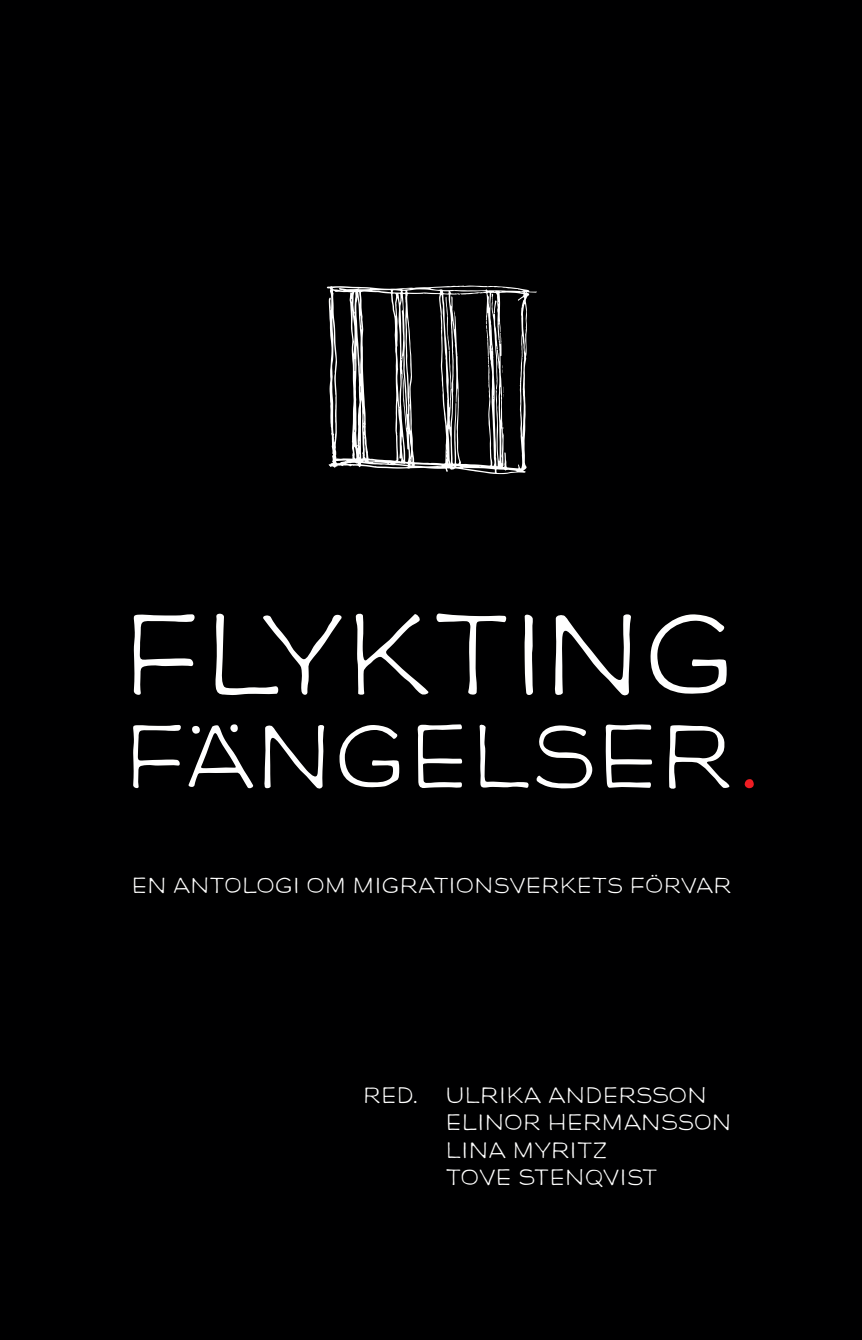
<style>
.page{position:relative;width:862px;height:1340px;background:#fff}
.page>*{position:absolute;margin:0;border:0;box-sizing:border-box;transform-origin:0 0}
.t1{font:116.77px "Neutraface Display Drafting Alt";color:#fff}
.t2{font:91.58px "Neutraface Display Drafting Alt";color:#fff}
.t3{font:22.95px/27.4px "Neutraface Display Drafting Alt";color:#fff}
.t4{font:22.5px "Neutraface Display Drafting Alt";color:#fff}
.s1{color:#ee1d23}
</style>
<div class="page">
<div style="left:0;top:0;width:861px;height:1339px;background:#000001"></div>
<svg style="left:326px;top:285px;width:210px;height:189px"></svg>
<h1 class="t1" style="left:120px;top:583px;width:617px">FLYKTING</h1>
<h2 class="t2" style="left:122px;top:700px;width:636px">FÄNGELSER<span class="s1">.</span></h2>
<p class="t4" style="left:131px;top:871px;width:601px">EN ANTOLOGI OM MIGRATIONSVERKETS FÖRVAR</p>
<p class="t3" style="left:445px;top:1081px;width:287px;text-indent:-82px">RED. ULRIKA ANDERSSON<br>ELINOR HERMANSSON<br>LINA MYRITZ<br>TOVE STENQVIST</p>
</div>
